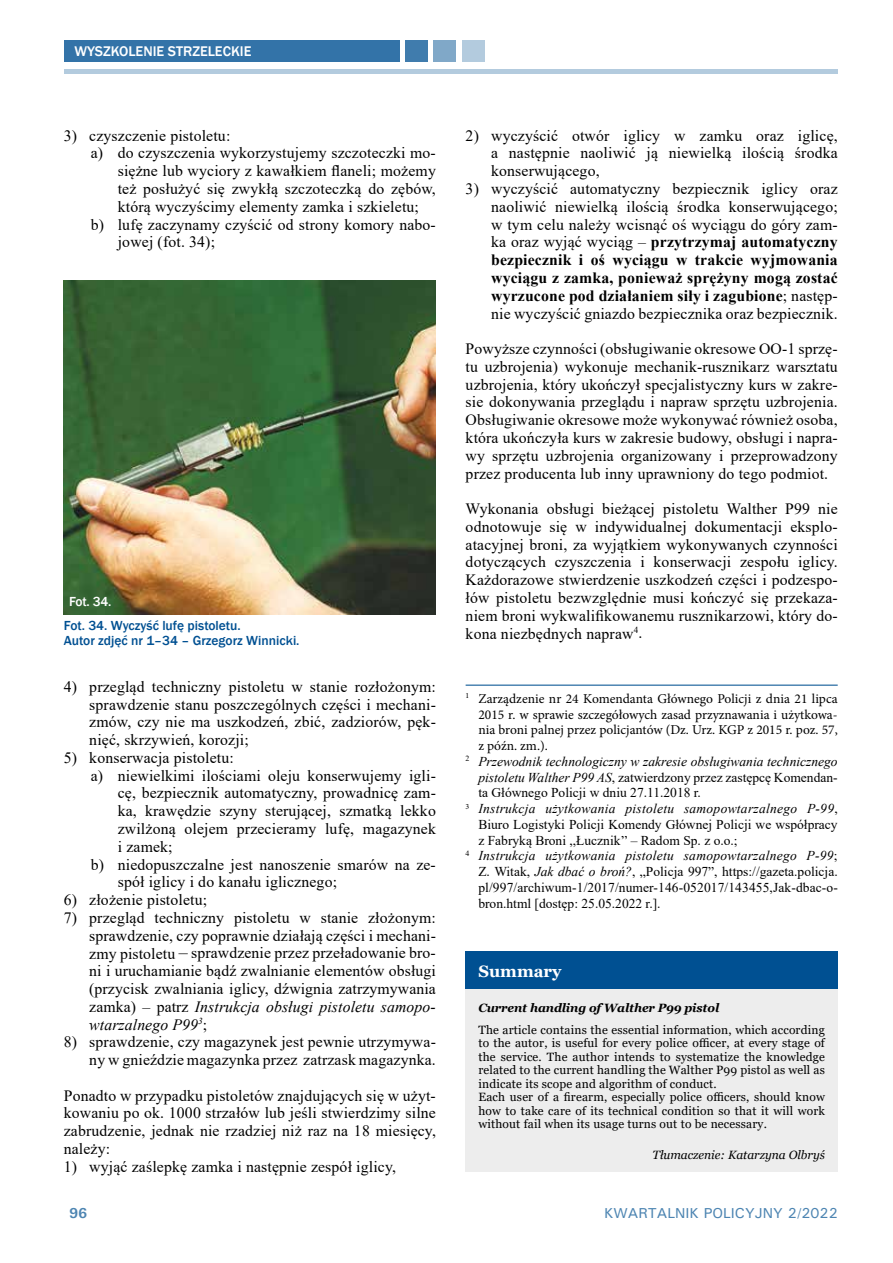
<style>
.page{position:relative;width:893px;height:1263px;background:#fff}
.page>*{position:absolute;margin:0;border:0;box-sizing:border-box;transform-origin:0 0}
.t1{font:700 16.5px "Georgia";color:#fff}
.t2{font:15.75px/17.9px "Times New Roman";letter-spacing:.01em;color:#000;text-align:justify}
.t3{font:500 14.4px "Univers";color:#4d85b2}
.t4{font:500 14.4px "Franklin Gothic";color:#fff}
.t5{font:700 14.4px "Univers";color:#4d85b2}
.t6{font:13.5px "Times New Roman";color:#000}
.t7{font:13.5px/15.8px "Minion Pro";color:#000;text-align:justify}
.t8{font:italic 13.5px "Times New Roman";letter-spacing:.02em;color:#000}
.t9{font:500 13.5px/15px "Franklin Gothic";color:#005092}
.t10{font:italic 13.5px "Times New Roman";color:#000}
.t11{font:500 13.5px "Franklin Gothic";color:#fff}
.t12{font:12px/13.5px "Georgia";letter-spacing:.015em;color:#000}
.t13{font:italic 700 12px "Georgia";letter-spacing:-.01em;color:#000}
.t14{font:italic 12px "Georgia";color:#000}
.s1{font-size:18px}
.s2{font-style:italic}
.s3{font-weight:700}
.s4{font-style:normal}
</style>
<div class="page">
<hr style="left:64px;top:70px;width:774px;height:4px;background:#b3cbde">
<div style="left:64px;top:41px;width:336px;height:21px;background:#3373a8"></div>
<div style="left:405px;top:41px;width:23px;height:21px;background:#407cad"></div>
<div style="left:433px;top:41px;width:23px;height:21px;background:#80a8c8"></div>
<div style="left:462px;top:41px;width:23px;height:21px;background:#b3cbde"></div>
<div style="left:466px;top:951px;width:372px;height:39px;background:#005092"></div>
<div style="left:466px;top:990px;width:372px;height:182px;background:#ededed"></div>
<hr style="left:466px;top:684px;width:372px;height:2px;background:#4d85b2">
<img style="left:64px;top:281px;width:372px;height:333px">
<p class="t4" style="left:74px;top:43px;width:179px">WYSZKOLENIE STRZELECKIE</p>
<p class="t2" style="left:64px;top:126px;width:168px">3) czyszczenie pistoletu:</p>
<p class="t2" style="left:91px;top:144px;width:347px">a) do czyszczenia wykorzystujemy szczoteczki mo-</p>
<p class="t2" style="left:118px;top:162px;width:320px">siężne lub wyciory z kawałkiem flaneli; możemy</p>
<p class="t2" style="left:118px;top:179px;width:320px">też posłużyć się zwykłą szczoteczką do zębów,</p>
<p class="t2" style="left:118px;top:197px;width:303px">którą wyczyścimy elementy zamka i szkieletu;</p>
<p class="t2" style="left:91px;top:215px;width:347px">b) lufę zaczynamy czyścić od strony komory nabo-</p>
<p class="t2" style="left:118px;top:233px;width:99px">jowej (fot. 34);</p>
<p class="t11" style="left:69px;top:593px;width:44px">Fot. 34.</p>
<p class="t9" style="left:64px;top:618px;width:237px">Fot. 34. Wyczyść lufę pistoletu.<br>Autor zdjęć nr 1–34 – Grzegorz Winnicki.</p>
<p class="t2" style="left:89px;top:677px;width:348px;text-indent:-26px">4) przegląd techniczny pistoletu w stanie rozłożonym: sprawdzenie stanu poszczególnych części i mechani&shy;zmów, czy nie ma uszkodzeń, zbić, zadziorów, pęk&shy;nięć, skrzywień, korozji;</p>
<p class="t2" style="left:64px;top:748px;width:172px">5) konserwacja pistoletu:</p>
<p class="t2" style="left:91px;top:766px;width:347px">a) niewielkimi ilościami oleju konserwujemy igli-</p>
<p class="t2" style="left:118px;top:784px;width:320px">cę, bezpiecznik automatyczny, prowadnicę zam-</p>
<p class="t2" style="left:118px;top:801px;width:320px">ka, krawędzie szyny sterującej, szmatką lekko</p>
<p class="t2" style="left:118px;top:819px;width:320px">zwilżoną olejem przecieramy lufę, magazynek</p>
<p class="t2" style="left:118px;top:837px;width:56px">i zamek;</p>
<p class="t2" style="left:91px;top:855px;width:347px">b) niedopuszczalne jest nanoszenie smarów na ze-</p>
<p class="t2" style="left:118px;top:873px;width:221px">spół iglicy i do kanału iglicznego;</p>
<p class="t2" style="left:64px;top:890px;width:145px">6) złożenie pistoletu;</p>
<p class="t2" style="left:89px;top:908px;width:348px;text-indent:-26px">7) przegląd techniczny pistoletu w stanie złożonym: sprawdzenie, czy poprawnie działają części i mechani&shy;zmy pistoletu <span class="s1">–</span> sprawdzenie przez przeładowanie bro&shy;ni i uruchamianie bądź zwalnianie elementów obsługi (przycisk zwalniania iglicy, dźwignia zatrzymywania zamka) – patrz <span class="s2">Instrukcja obsługi pistoletu samopo&shy;wtarzalnego P99</span><sup>3</sup>;</p>
<p class="t2" style="left:64px;top:1033px;width:374px;text-align:right">8) sprawdzenie, czy magazynek jest pewnie utrzymywa&shy;ny w gnieździe magazynka przez zatrzask magazynka.</p>
<p class="t2" style="left:64px;top:1086px;width:374px">Ponadto w przypadku pistoletów znajdujących się w użyt&shy;kowaniu po ok. 1000 strzałów lub jeśli stwierdzimy silne zabrudzenie, jednak nie rzadziej niż raz na 18 miesięcy, należy:</p>
<p class="t2" style="left:64px;top:1157px;width:334px">1) wyjąć zaślepkę zamka i następnie zespół iglicy,</p>
<p class="t2" style="left:491px;top:126px;width:348px;text-indent:-26px">2) wyczyścić otwór iglicy w zamku oraz iglicę, a następnie naoliwić ją niewielką ilością środka konserwującego,</p>
<p class="t2" style="left:491px;top:179px;width:348px;text-indent:-26px">3) wyczyścić automatyczny bezpiecznik iglicy oraz naoliwić niewielką ilością środka konserwującego; w tym celu należy wcisnąć oś wyciągu do góry zam&shy;ka oraz wyjąć wyciąg – <span class="s3">przytrzymaj automatyczny bezpiecznik i oś wyciągu w trakcie wyjmowania wyciągu z zamka, ponieważ sprężyny mogą zostać wyrzucone pod działaniem siły i zagubione</span>; następ&shy;nie wyczyścić gniazdo bezpiecznika oraz bezpiecznik.</p>
<p class="t2" style="left:466px;top:339px;width:374px">Powyższe czynności (obsługiwanie okresowe OO-1 sprzę&shy;tu uzbrojenia) wykonuje mechanik-rusznikarz warsztatu uzbrojenia, który ukończył specjalistyczny kurs w zakre&shy;sie dokonywania przeglądu i napraw sprzętu uzbrojenia.<br>Obsługiwanie okresowe może wykonywać również osoba, która ukończyła kurs w zakresie budowy, obsługi i napra&shy;wy sprzętu uzbrojenia organizowany i przeprowadzony przez producenta lub inny uprawniony do tego podmiot.</p>
<p class="t2" style="left:466px;top:499px;width:374px">Wykonania obsługi bieżącej pistoletu Walther P99 nie odnotowuje się w indywidualnej dokumentacji eksplo&shy;atacyjnej broni, za wyjątkiem wykonywanych czynności dotyczących czyszczenia i konserwacji zespołu iglicy.<br>Każdorazowe stwierdzenie uszkodzeń części i podzespo&shy;łów pistoletu bezwzględnie musi kończyć się przekaza&shy;niem broni wykwalifikowanemu rusznikarzowi, który do&shy;kona niezbędnych napraw<sup>4</sup>.</p>
<p class="t7" style="left:478px;top:691px;width:361px;text-indent:-13px"><sup>1</sup> Zarządzenie nr 24 Komendanta Głównego Policji z dnia 21 lipca 2015 r. w sprawie szczegółowych zasad przyznawania i użytkowa&shy;nia broni palnej przez policjantów (Dz. Urz. KGP z 2015 r. poz. 57, z późn. zm.).</p>
<p class="t10" style="left:466px;top:752px;width:374px"><sup>2</sup> Przewodnik technologiczny w zakresie obsługiwania technicznego</p>
<p class="t6" style="left:478px;top:768px;width:361px"><span class="s2">pistoletu Walther P99 AS</span>, zatwierdzony przez zastępcę Komendan-</p>
<p class="t6" style="left:478px;top:783px;width:224px">ta Głównego Policji w dniu 27.11.2018 r.</p>
<p class="t8" style="left:466px;top:799px;width:374px"><sup>3</sup> Instrukcja użytkowania pistoletu samopowtarzalnego P-99<span class="s4">,</span></p>
<p class="t6" style="left:478px;top:815px;width:361px">Biuro Logistyki Policji Komendy Głównej Policji we współpracy</p>
<p class="t6" style="left:478px;top:831px;width:261px">z Fabryką Broni ,,Łucznik’’ – Radom Sp. z o.o.;</p>
<p class="t8" style="left:466px;top:847px;width:374px"><sup>4</sup> Instrukcja użytkowania pistoletu samopowtarzalnego P-99<span class="s4">;</span></p>
<p class="t6" style="left:478px;top:862px;width:361px">Z. Witak, <span class="s2">Jak dbać o broń?</span>, „Policja 997”, https://gazeta.policja.</p>
<p class="t6" style="left:478px;top:878px;width:361px">pl/997/archiwum-1/2017/numer-146-052017/143455,Jak-dbac-o-</p>
<p class="t6" style="left:478px;top:894px;width:184px">bron.html [dostęp: 25.05.2022 r.].</p>
<p class="t1" style="left:478px;top:960px;width:85px">Summary</p>
<p class="t13" style="left:478px;top:999px;width:242px">Current handling of Walther P99 pistol</p>
<p class="t12" style="left:478px;top:1023px;width:348px">The article contains the essential information, which according to the autor, is useful for every police officer, at every stage of the service. The author intends to systematize the knowledge related to the current handling the Walther P99 pistol as well as indicate its scope and algorithm of conduct.<br>Each user of a firearm, especially police officers, should know how to take care of its technical condition so that it will work without fail when its usage turns out to be necessary.</p>
<p class="t14" style="left:653px;top:1147px;width:174px">Tłumaczenie: Katarzyna Olbryś</p>
<p class="t5" style="left:69px;top:1204px;width:20px">96</p>
<p class="t3" style="left:604px;top:1204px;width:235px">KWARTALNIK POLICYJNY 2/2022</p>
</div>
